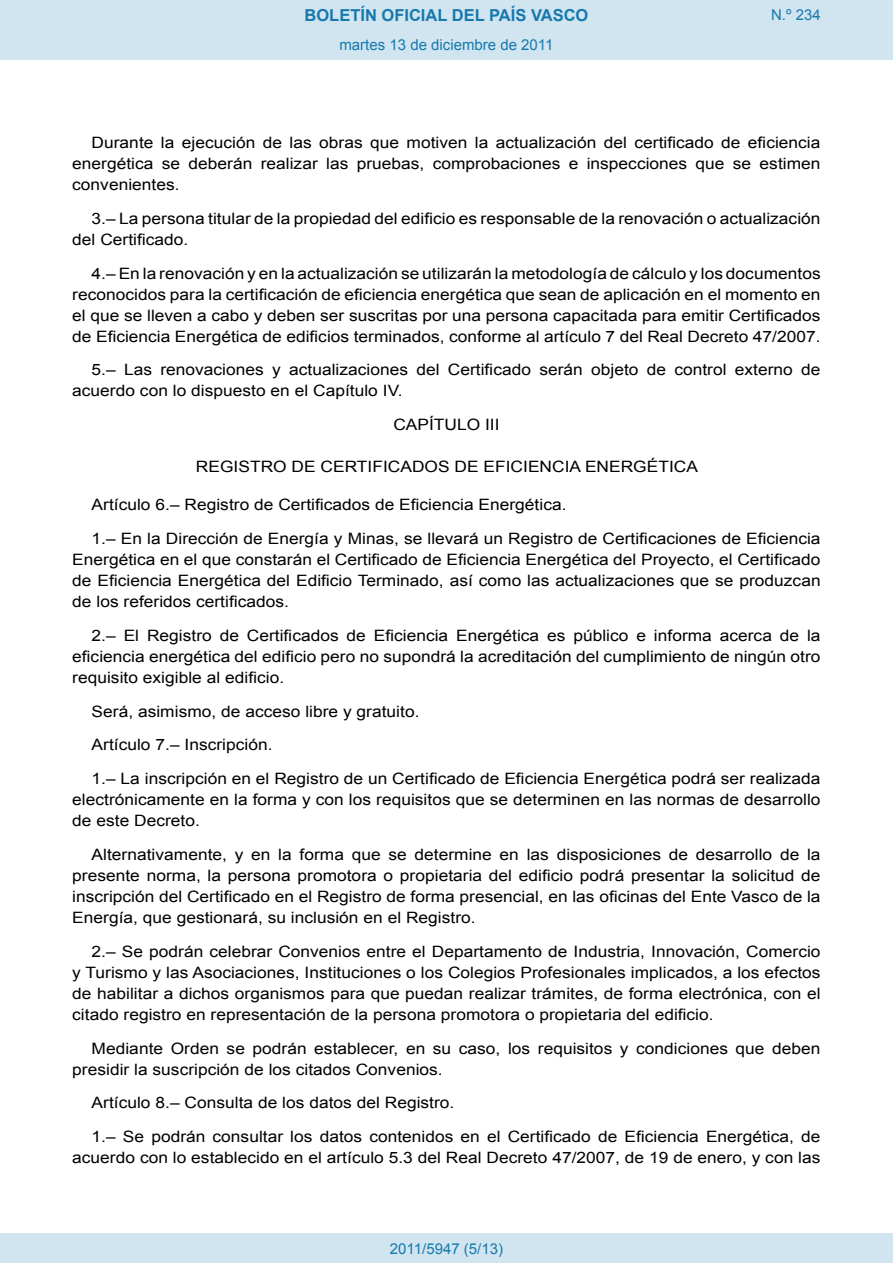
<style>
.page{position:relative;width:893px;height:1263px;background:#fff}
.page>*{position:absolute;margin:0;border:0;box-sizing:border-box;transform-origin:0 0}
.t1{font:700 16.5px "Arial";color:#1879ad}
.BOPVDetalle{font:15.6px/21px "Arial";color:#000;text-align:justify;scale:1.11 1}
.BOPVClave{font:15.6px "Arial";color:#000;scale:1.11 1}
.BOPVClaveSin{font:15.6px "Arial";color:#000;scale:1.11 1}
.Paginacion_Centro{font:15px "Arial";color:#1879ad}
</style>
<div class="page">
<div style="left:0;top:0;width:893px;height:60px;background:#d0e5f0"></div>
<div style="left:0;top:1233px;width:893px;height:30px;background:#d0e5f0"></div>
<p class="t1" style="left:305px;top:4px;width:285px">BOLETÍN OFICIAL DEL PAÍS VASCO</p>
<p class="Paginacion_Centro" style="left:339px;top:35px;width:216px">martes 13 de diciembre de 2011</p>
<p class="Paginacion_Centro" style="left:771px;top:5px;width:51px">N.º 234</p>
<p class="BOPVDetalle" style="left:72px;top:132px;width:676px;text-indent:19px">Durante la ejecución de las obras que motiven la actualización del certificado de eficiencia energética se deberán realizar las pruebas, comprobaciones e inspecciones que se estimen convenientes.</p>
<p class="BOPVDetalle" style="left:72px;top:208px;width:676px;text-indent:19px">3.– La persona titular de la propiedad del edificio es responsable de la renovación o actualización del Certificado.</p>
<p class="BOPVDetalle" style="left:72px;top:263px;width:676px;text-indent:19px">4.– En la renovación y en la actualización se utilizarán la metodología de cálculo y los documentos reconocidos para la certificación de eficiencia energética que sean de aplicación en el momento en el que se lleven a cabo y deben ser suscritas por una persona capacitada para emitir Certificados de Eficiencia Energética de edificios terminados, conforme al artículo 7 del Real Decreto 47/2007.</p>
<p class="BOPVDetalle" style="left:72px;top:360px;width:676px;text-indent:19px">5.– Las renovaciones y actualizaciones del Certificado serán objeto de control externo de acuerdo con lo dispuesto en el Capítulo IV.</p>
<p class="BOPVClaveSin" style="left:393px;top:414px;width:97px">CAPÍTULO III</p>
<p class="BOPVClave" style="left:196px;top:457px;width:454px">REGISTRO DE CERTIFICADOS DE EFICIENCIA ENERGÉTICA</p>
<p class="BOPVDetalle" style="left:92px;top:495px;width:429px">Artículo 6.– Registro de Certificados de Eficiencia Energética.</p>
<p class="BOPVDetalle" style="left:72px;top:528px;width:676px;text-indent:19px">1.– En la Dirección de Energía y Minas, se llevará un Registro de Certificaciones de Eficiencia Energética en el que constarán el Certificado de Eficiencia Energética del Proyecto, el Certificado de Eficiencia Energética del Edificio Terminado, así como las actualizaciones que se produzcan de los referidos certificados.</p>
<p class="BOPVDetalle" style="left:72px;top:625px;width:676px;text-indent:19px">2.– El Registro de Certificados de Eficiencia Energética es público e informa acerca de la eficiencia energética del edificio pero no supondrá la acreditación del cumplimiento de ningún otro requisito exigible al edificio.</p>
<p class="BOPVDetalle" style="left:92px;top:701px;width:297px">Será, asimismo, de acceso libre y gratuito.</p>
<p class="BOPVDetalle" style="left:92px;top:735px;width:164px">Artículo 7.– Inscripción.</p>
<p class="BOPVDetalle" style="left:72px;top:768px;width:676px;text-indent:19px">1.– La inscripción en el Registro de un Certificado de Eficiencia Energética podrá ser realizada electrónicamente en la forma y con los requisitos que se determinen en las normas de desarrollo de este Decreto.</p>
<p class="BOPVDetalle" style="left:72px;top:844px;width:676px;text-indent:19px">Alternativamente, y en la forma que se determine en las disposiciones de desarrollo de la presente norma, la persona promotora o propietaria del edificio podrá presentar la solicitud de inscripción del Certificado en el Registro de forma presencial, en las oficinas del Ente Vasco de la Energía, que gestionará, su inclusión en el Registro.</p>
<p class="BOPVDetalle" style="left:72px;top:941px;width:676px;text-indent:19px">2.– Se podrán celebrar Convenios entre el Departamento de Industria, Innovación, Comercio y Turismo y las Asociaciones, Instituciones o los Colegios Profesionales implicados, a los efectos de habilitar a dichos organismos para que puedan realizar trámites, de forma electrónica, con el citado registro en representación de la persona promotora o propietaria del edificio.</p>
<p class="BOPVDetalle" style="left:72px;top:1038px;width:676px;text-indent:19px">Mediante Orden se podrán establecer, en su caso, los requisitos y condiciones que deben presidir la suscripción de los citados Convenios.</p>
<p class="BOPVDetalle" style="left:92px;top:1092px;width:328px">Artículo 8.– Consulta de los datos del Registro.</p>
<p class="BOPVDetalle" style="left:72px;top:1126px;width:676px;text-align:right">1.– Se podrán consultar los datos contenidos en el Certificado de Eficiencia Energética, de acuerdo con lo establecido en el artículo 5.3 del Real Decreto 47/2007, de 19 de enero, y con las</p>
<p class="Paginacion_Centro" style="left:390px;top:1238px;width:115px">2011/5947 (5/13)</p>
</div>
